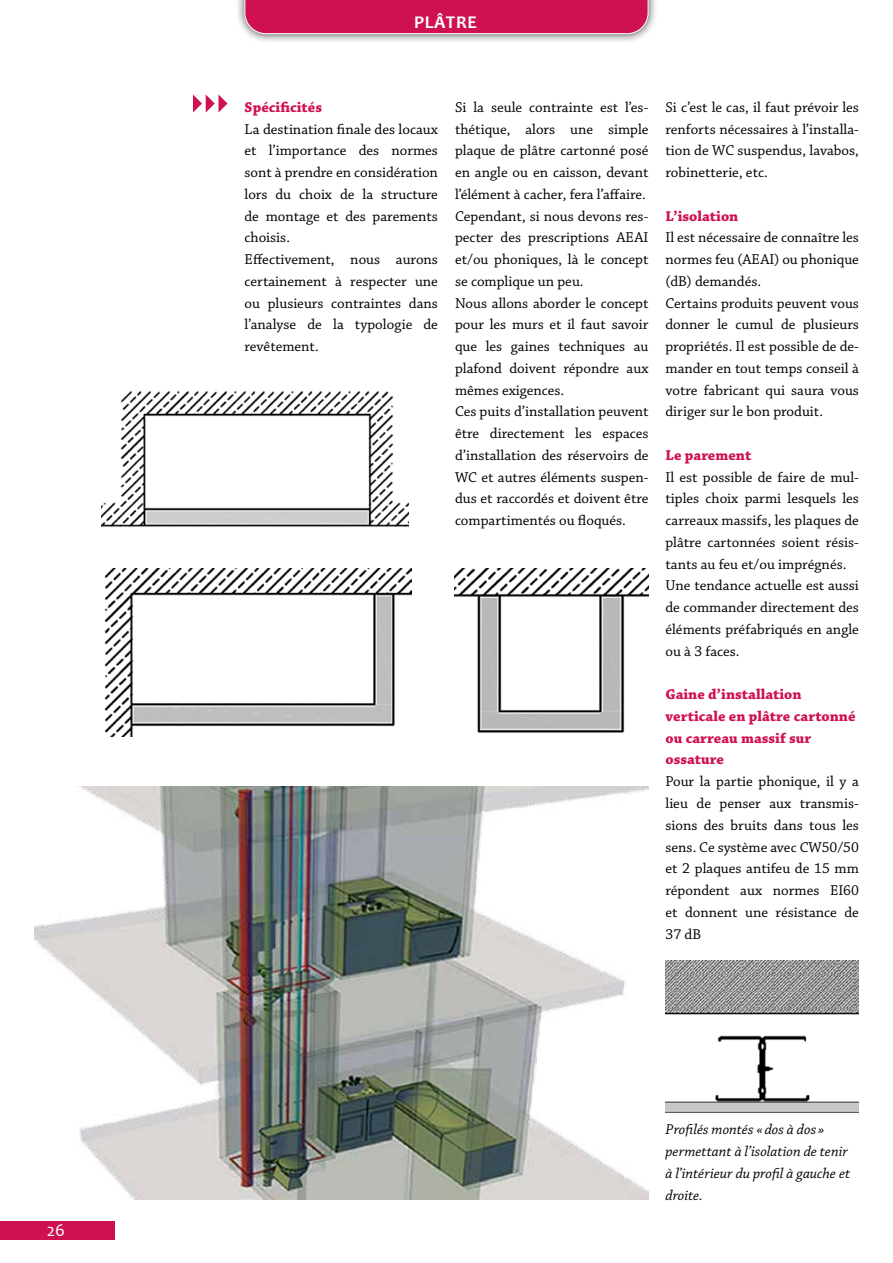
<style>
.page{position:relative;width:893px;height:1263px;background:#fff}
.page>*{position:absolute;margin:0;border:0;box-sizing:border-box;transform-origin:0 0}
.t1{font:700 18px "Candara";letter-spacing:.04em;color:#fff}
.t2{font:18px "Candara";color:#fff}
.t3{font:15px/21.8px "Chaparral Pro";color:#000}
.t4{font:700 15px/21.8px "Chaparral Pro";color:#cf1152}
.t5{font:italic 15px/21.8px "Chaparral Pro";color:#000}
</style>
<div class="page">
<div style="left:235px;top:0;width:423px;height:44px;background:#000;opacity:.75"></div>
<div style="left:244px;top:0;width:405px;height:34px;background:#cf1152"></div>
<div style="left:0;top:1221px;width:115px;height:19px;background:#cf1152"></div>
<svg style="left:193px;top:94px;width:34px;height:19px"></svg>
<img style="left:102px;top:391px;width:307px;height:136px">
<img style="left:104px;top:569px;width:307px;height:167px">
<img style="left:455px;top:568px;width:193px;height:165px">
<img style="left:34px;top:786px;width:614px;height:413px">
<img style="left:665px;top:960px;width:194px;height:152px">
<p class="t2" style="left:47px;top:1218px;width:20px">26</p>
<p class="t1" style="left:414px;top:11px;width:64px">PLÂTRE</p>
<p class="t4" style="left:244px;top:97px;width:79px">Spécificités</p>
<p class="t3" style="left:244px;top:119px;width:195px">La destination finale des locaux et l’importance des normes sont à prendre en considération lors du choix de la structure de montage et des parements choisis.<br>Effectivement, nous aurons certainement à respecter une ou plusieurs contraintes dans l’analyse de la typologie de revêtement.</p>
<p class="t3" style="left:455px;top:97px;width:195px">Si la seule contrainte est l’es&shy;thétique, alors une simple plaque de plâtre cartonné posé en angle ou en caisson, devant l’élément à cacher, fera l’affaire.<br>Cependant, si nous devons res&shy;pecter des prescriptions AEAI et/ou phoniques, là le concept se complique un peu.<br>Nous allons aborder le concept pour les murs et il faut savoir que les gaines techniques au plafond doivent répondre aux mêmes exigences.<br>Ces puits d’installation peuvent être directement les espaces d’installation des réservoirs de<br>WC et autres éléments suspen&shy;dus et raccordés et doivent être compartimentés ou floqués.</p>
<p class="t3" style="left:665px;top:97px;width:195px;text-align:justify">Si c’est le cas, il faut prévoir les renforts nécessaires à l’installa&shy;tion de WC suspendus, lavabos, robinetterie, etc.</p>
<p class="t4" style="left:665px;top:206px;width:74px">L’isolation</p>
<p class="t3" style="left:665px;top:227px;width:195px">Il est nécessaire de connaître les normes feu (AEAI) ou phonique (dB) demandés.<br>Certains produits peuvent vous donner le cumul de plusieurs propriétés. Il est possible de de&shy;mander en tout temps conseil à votre fabricant qui saura vous diriger sur le bon produit.</p>
<p class="t4" style="left:665px;top:445px;width:87px">Le parement</p>
<p class="t3" style="left:665px;top:467px;width:195px">Il est possible de faire de mul&shy;tiples choix parmi lesquels les carreaux massifs, les plaques de plâtre cartonnées soient résis&shy;tants au feu et/ou imprégnés.<br>Une tendance actuelle est aussi de commander directement des éléments préfabriqués en angle ou à 3 faces.</p>
<p class="t4" style="left:665px;top:684px;width:192px">Gaine d’installation verticale en plâtre cartonné ou carreau massif sur ossature</p>
<p class="t3" style="left:665px;top:771px;width:195px;text-align:justify">Pour la partie phonique, il y a lieu de penser aux transmis&shy;sions des bruits dans tous les sens. Ce système avec CW50/50 et 2 plaques antifeu de 15 mm répondent aux normes EI60 et donnent une résistance de 37 dB</p>
<p class="t5" style="left:665px;top:1119px;width:186px">Profilés montés « dos à dos » permettant à l’isolation de tenir à l’intérieur du profil à gauche et droite.</p>
</div>
